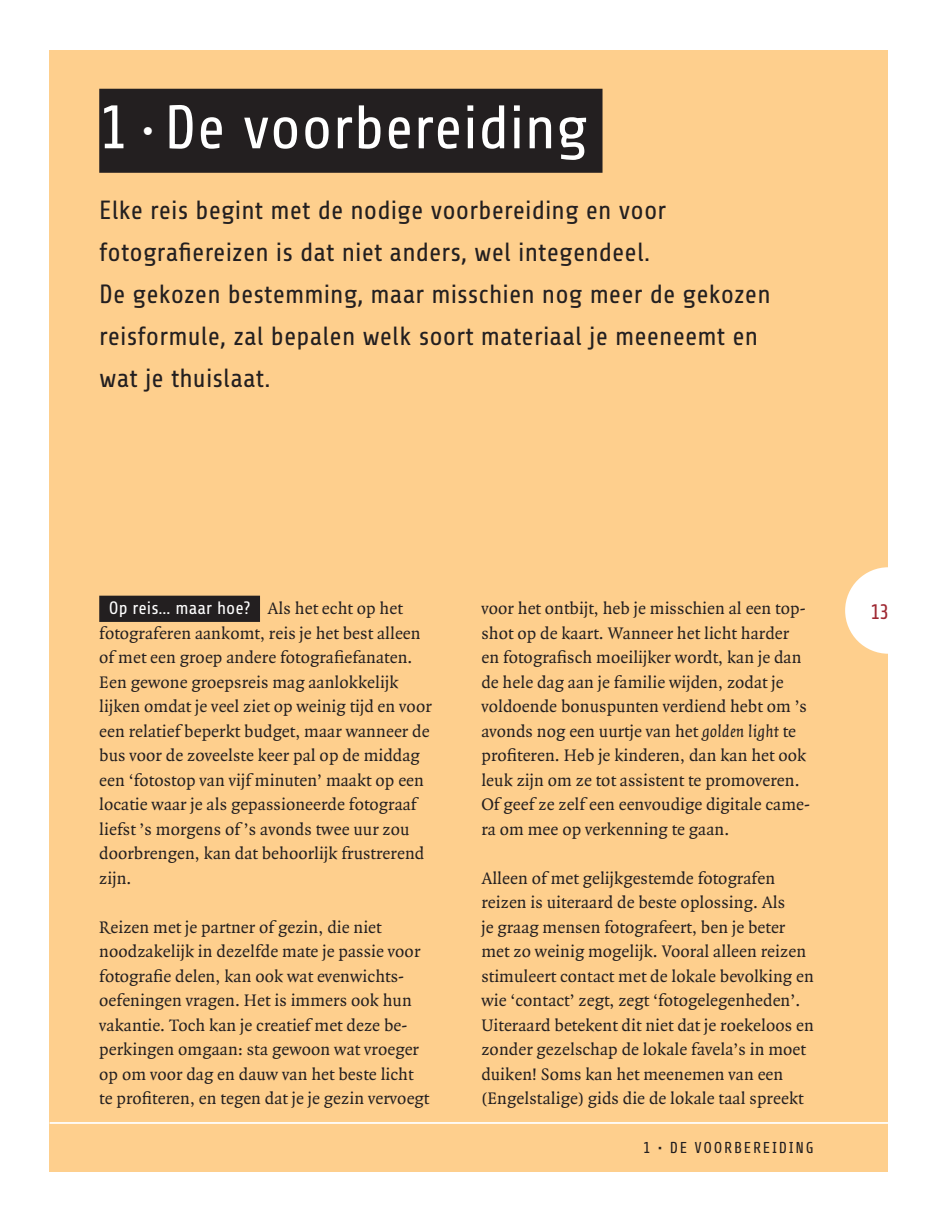
<style>
.page{position:relative;width:938px;height:1221px;background:#fff}
.page>*{position:absolute;margin:0;border:0;box-sizing:border-box;transform-origin:0 0}
.t1{font:61.25px "Share";letter-spacing:.005em;color:#fff}
.t2{font:26.25px/42px "Share";letter-spacing:.005em;color:#231f20}
.t3{font:21px "Share";color:#9f2832}
.t4{font:17.85px/24.5px "Quadraat";letter-spacing:.005em;color:#231f20}
.t5{font:17.85px "Share";letter-spacing:.005em;color:#fff}
.t6{font:15.75px "Share";letter-spacing:.11em;color:#231f20}
.s1{font-family:"Quadraat";font-size:38.5px}
.s2{font-family:"Quadraat";color:#231f20}
.s3{font-style:italic}
</style>
<div class="page">
<div style="left:50px;top:50px;width:838px;height:1121px;background:#fecf8d"></div>
<div style="left:845px;top:567px;width:86px;height:86px;background:#fff;border-radius:50%"></div>
<hr style="left:50px;top:1121px;width:888px;height:2px;background:#fff">
<div style="left:99px;top:595px;width:161px;height:27px;background:#231f20"></div>
<div style="left:99px;top:89px;width:503px;height:84px;background:#231f20"></div>
<h1 class="t1" style="left:99px;top:94px;width:490px">1 <span class="s1">•</span> De voorbereiding</h1>
<p class="t2" style="left:99px;top:189px;width:673px">Elke reis begint met de nodige voorbereiding en voor fotografiereizen is dat niet anders, wel integendeel.<br>De gekozen bestemming, maar misschien nog meer de gekozen reisformule, zal bepalen welk soort materiaal je meeneemt en wat je thuislaat.</p>
<p class="t5" style="left:109px;top:598px;width:295px">Op reis… maar hoe? <span class="s2">Als het echt op het</span></p>
<p class="t4" style="left:99px;top:621px;width:334px">fotograferen aankomt, reis je het best alleen of met een groep andere fotografiefanaten.<br>Een gewone groepsreis mag aanlokkelijk lijken omdat je veel ziet op weinig tijd en voor een relatief beperkt budget, maar wanneer de bus voor de zoveelste keer pal op de middag een ‘fotostop van vijf minuten’ maakt op een locatie waar je als gepassioneerde fotograaf liefst ’s morgens of ’s avonds twee uur zou doorbrengen, kan dat behoorlijk frustrerend zijn.</p>
<p class="t4" style="left:99px;top:915px;width:331px">Reizen met je partner of gezin, die niet noodzakelijk in dezelfde mate je passie voor fotografie delen, kan ook wat evenwichts&shy;oefeningen vragen. Het is immers ook hun vakantie. Toch kan je creatief met deze be&shy;perkingen omgaan: sta gewoon wat vroeger op om voor dag en dauw van het beste licht te profiteren, en tegen dat je je gezin vervoegt</p>
<p class="t4" style="left:481px;top:596px;width:330px">voor het ontbijt, heb je misschien al een top&shy;shot op de kaart. Wanneer het licht harder en fotografisch moeilijker wordt, kan je dan de hele dag aan je familie wijden, zodat je voldoende bonuspunten verdiend hebt om ’s avonds nog een uurtje van het <span class="s3">golden light</span> te profiteren. Heb je kinderen, dan kan het ook leuk zijn om ze tot assistent te promoveren.<br>Of geef ze zelf een eenvoudige digitale came&shy;ra om mee op verkenning te gaan.</p>
<p class="t4" style="left:481px;top:866px;width:334px">Alleen of met gelijkgestemde fotografen reizen is uiteraard de beste oplossing. Als<br>je graag mensen fotografeert, ben je beter met zo weinig mogelijk. Vooral alleen reizen stimuleert contact met de lokale bevolking en wie ‘contact’ zegt, zegt ‘fotogelegenheden’.<br>Uiteraard betekent dit niet dat je roekeloos en zonder gezelschap de lokale favela’s in moet duiken! Soms kan het meenemen van een (Engelstalige) gids die de lokale taal spreekt</p>
<p class="t6" style="left:643px;top:1138px;width:172px">1 • DE VOORBEREIDING</p>
<p class="t3" style="left:870px;top:600px;width:20px">13</p>
</div>
